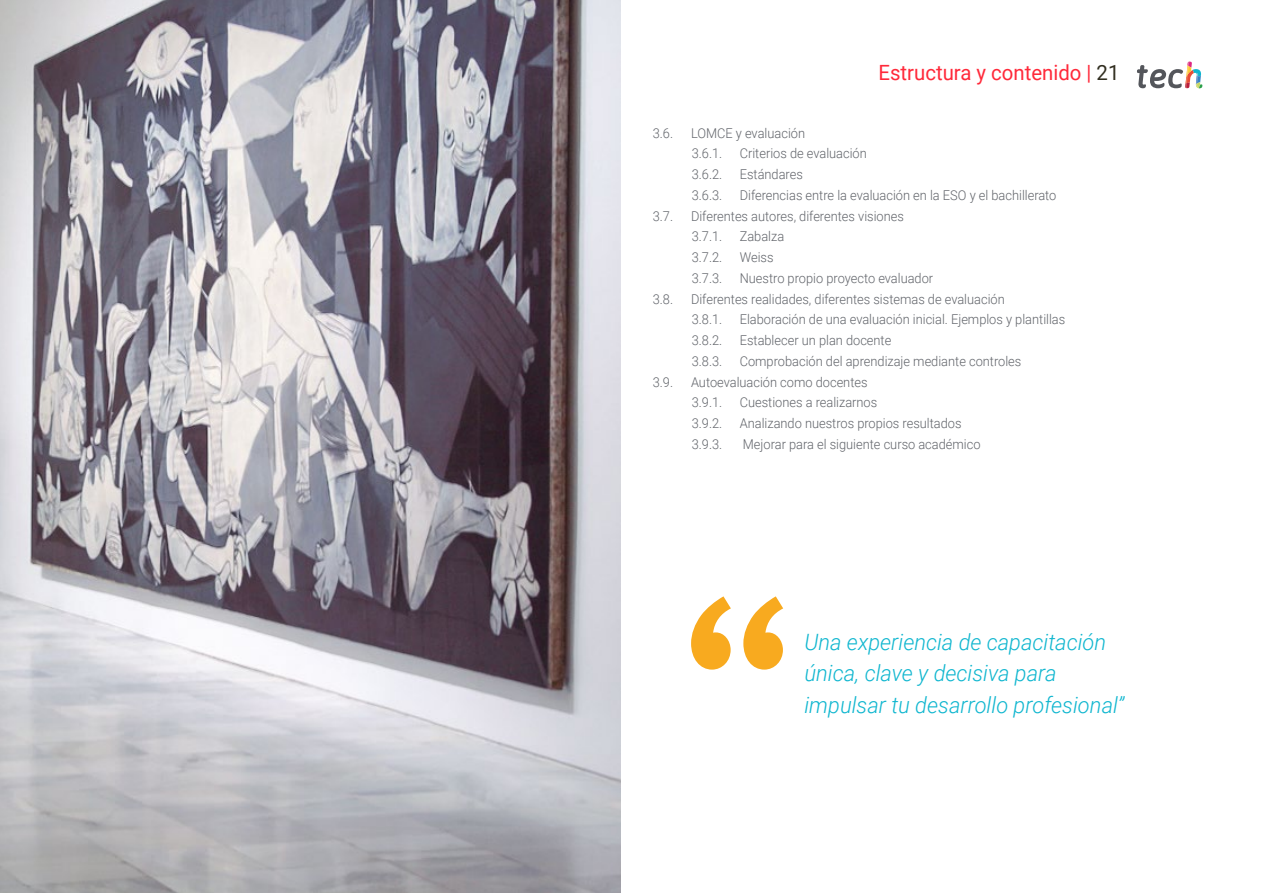
<style>
.page{position:relative;width:1263px;height:893px;background:#fff}
.page>*{position:absolute;margin:0;border:0;box-sizing:border-box;transform-origin:0 0}
.t1{font:italic 300 22.5px/31.5px "Roboto";color:#0fb6cf}
.t2{font:21px "Roboto";color:#ff293a}
.t3{font:300 13.5px/20.7px "Roboto";color:#61646a;scale:.95 1}
.s1{color:#312e20}
</style>
<div class="page">
<svg style="left:691px;top:596px;width:92px;height:74px"></svg>
<img style="left:0;top:0;width:621px;height:893px">
<svg style="left:1137px;top:62px;width:65px;height:27px"></svg>
<h2 class="t2" style="left:878px;top:57px;width:242px">Estructura y contenido | <span class="s1">21</span></h2>
<p class="t3" style="left:653px;top:122px;width:23px">3.6.</p>
<p class="t3" style="left:691px;top:122px;width:122px">LOMCE y evaluación<br>3.6.1.</p>
<p class="t3" style="left:740px;top:143px;width:135px">Criterios de evaluación</p>
<p class="t3" style="left:692px;top:164px;width:34px">3.6.2.</p>
<p class="t3" style="left:740px;top:164px;width:68px">Estándares</p>
<p class="t3" style="left:692px;top:184px;width:34px">3.6.3.</p>
<p class="t3" style="left:740px;top:184px;width:335px">Diferencias entre la evaluación en la ESO y el bachillerato</p>
<p class="t3" style="left:653px;top:205px;width:23px">3.7.</p>
<p class="t3" style="left:691px;top:205px;width:226px">Diferentes autores, diferentes visiones<br>3.7.1.</p>
<p class="t3" style="left:740px;top:226px;width:48px">Zabalza</p>
<p class="t3" style="left:692px;top:247px;width:34px">3.7.2.</p>
<p class="t3" style="left:740px;top:247px;width:37px">Weiss</p>
<p class="t3" style="left:692px;top:267px;width:34px">3.7.3.</p>
<p class="t3" style="left:740px;top:267px;width:205px">Nuestro propio proyecto evaluador</p>
<p class="t3" style="left:653px;top:288px;width:23px">3.8.</p>
<p class="t3" style="left:691px;top:288px;width:332px">Diferentes realidades, diferentes sistemas de evaluación<br>3.8.1.</p>
<p class="t3" style="left:740px;top:309px;width:344px">Elaboración de una evaluación inicial. Ejemplos y plantillas</p>
<p class="t3" style="left:692px;top:330px;width:34px">3.8.2.</p>
<p class="t3" style="left:740px;top:330px;width:161px">Establecer un plan docente</p>
<p class="t3" style="left:692px;top:350px;width:34px">3.8.3.</p>
<p class="t3" style="left:740px;top:350px;width:298px">Comprobación del aprendizaje mediante controles</p>
<p class="t3" style="left:653px;top:371px;width:23px">3.9.</p>
<p class="t3" style="left:691px;top:371px;width:187px">Autoevaluación como docentes<br>3.9.1.</p>
<p class="t3" style="left:740px;top:392px;width:146px">Cuestiones a realizarnos</p>
<p class="t3" style="left:692px;top:413px;width:34px">3.9.2.</p>
<p class="t3" style="left:740px;top:413px;width:235px">Analizando nuestros propios resultados</p>
<p class="t3" style="left:692px;top:433px;width:34px">3.9.3.</p>
<p class="t3" style="left:743px;top:433px;width:252px">Mejorar para el siguiente curso académico</p>
<h1 class="t1" style="left:804px;top:625px;width:321px">Una experiencia de capacitación única, clave y decisiva para impulsar tu desarrollo profesional”</h1>
</div>
